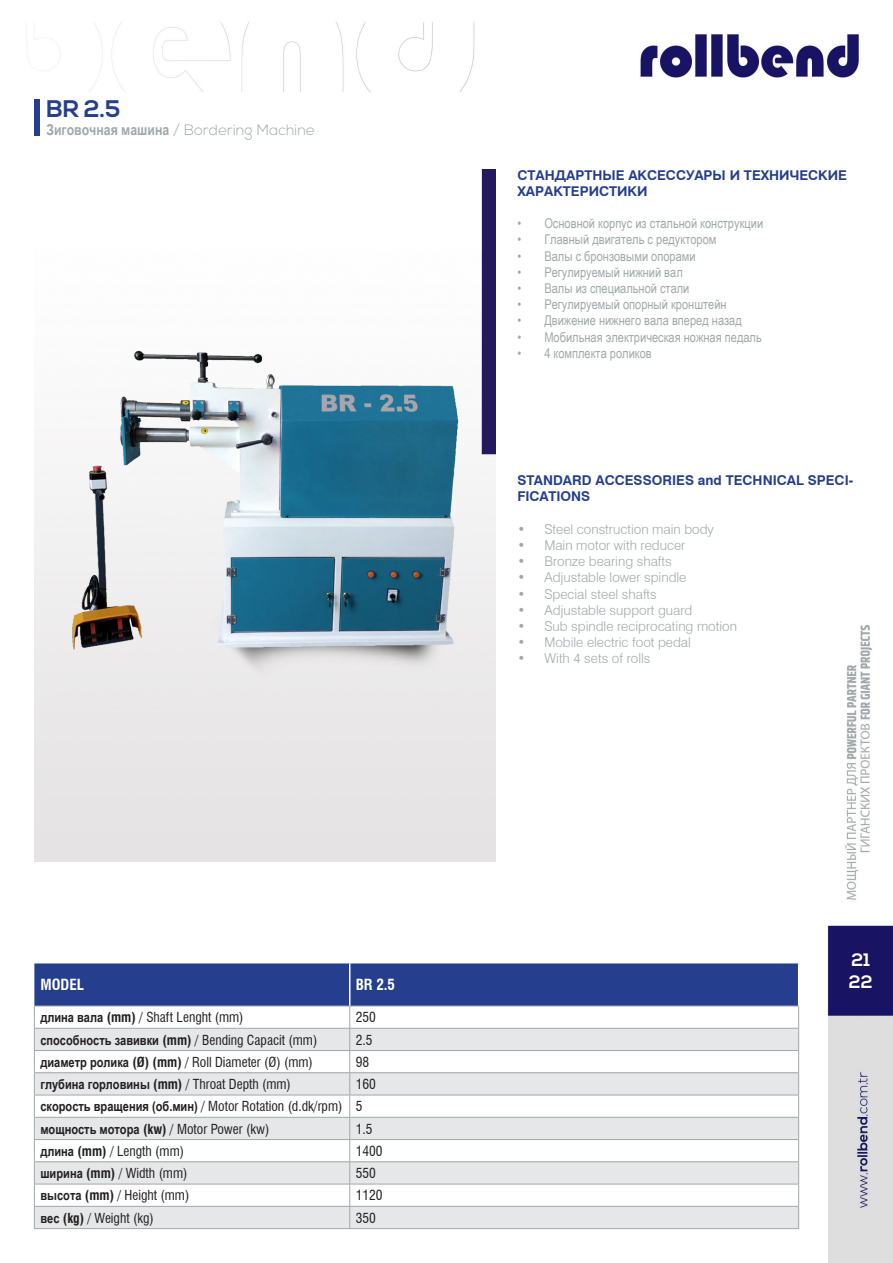
<style>
.page{position:relative;width:893px;height:1263px;background:#fff}
.page>*{position:absolute;margin:0;border:0;box-sizing:border-box;transform-origin:0 0}
.t1{font:700 24px "Nexa";color:#253f8e}
.t2{font:700 18px "Nexa";color:#fff}
.t3{font:300 15px "Nexa";color:#a2a8aa}
.t4{font:700 condensed 15px "Swiss 721 BT";color:#fff}
.t5{font:condensed 13.5px "Swiss 721 BT";color:#231f20}
.t6{font:13.5px "Arial Narrow";color:#a2a8aa}
.t7{font:300 13.5px "Swiss 721 BT";color:#a2a8aa}
.t8{font:700 13.5px/16.2px "Swiss 721 BT";color:#253f8e}
.t9{font:700 13.5px "Arial Narrow";color:#231f20}
.s1{font-family:"Arial Narrow";font-weight:700}
.s2{font-family:"Arial Narrow";font-weight:700;font-stretch:normal}
.s3{font-weight:700}
.s4{font-family:"Swiss 721 BT";font-stretch:condensed}
.s5{font-family:"Swiss 721 BT";font-weight:400;font-stretch:condensed}
</style>
<div class="page">
<img style="left:33px;top:22px;width:860px;height:1241px">
<div style="left:34px;top:99px;width:6px;height:36px;background:#253f8e"></div>
<img style="left:34px;top:169px;width:461px;height:692px">
<svg style="left:34px;top:963px;width:765px;height:265px"></svg>
<hr style="left:34px;top:1228px;width:316px;height:1px;background:#a2a8aa">
<hr style="left:350px;top:1228px;width:449px;height:1px;background:#a2a8aa">
<hr style="left:349px;top:963px;width:1px;height:43px;background:#fff">
<hr style="left:798px;top:963px;width:1px;height:43px;background:#fff">
<h1 class="t1" style="left:46px;top:95px;width:76px">BR 2.5</h1>
<p class="t3" style="left:46px;top:121px;width:270px"><span class="s1">З</span><span class="s1">и</span><span class="s1">г</span><span class="s1">о</span><span class="s1">вочная машина</span> / Bordering Machine</p>
<p class="t4" style="left:40px;top:976px;width:45px">MODEL</p>
<p class="t4" style="left:356px;top:976px;width:41px">BR 2.5</p>
<p class="t5" style="left:40px;top:1009px;width:205px"><span class="s2">длина вала</span> <span class="s3">(mm)</span> / Shaft Lenght (mm)</p>
<p class="t5" style="left:356px;top:1009px;width:22px">250</p>
<p class="t5" style="left:40px;top:1031px;width:278px"><span class="s2">способность завивки</span> <span class="s3">(mm)</span> / Bending Capacit (mm)</p>
<p class="t5" style="left:356px;top:1031px;width:18px">2.5</p>
<p class="t5" style="left:40px;top:1054px;width:274px"><span class="s2">диаметр ролика</span> <span class="s3">(Ø) (mm)</span> / Roll Diameter (Ø) (mm)</p>
<p class="t5" style="left:356px;top:1054px;width:15px">98</p>
<p class="t9" style="left:40px;top:1074px;width:252px">глубина горловины <span class="s4">(mm)</span> <span class="s5">/ Throat Depth (mm)</span></p>
<p class="t5" style="left:356px;top:1076px;width:22px">160</p>
<p class="t9" style="left:40px;top:1096px;width:303px">скорость вращения (об.мин) <span class="s5">/ Motor Rotation (d.dk/rpm)</span></p>
<p class="t5" style="left:356px;top:1098px;width:8px">5</p>
<p class="t5" style="left:40px;top:1120px;width:231px"><span class="s2">мощность мотора</span> <span class="s3">(kw)</span> / Motor Power (kw)</p>
<p class="t5" style="left:356px;top:1120px;width:18px">1.5</p>
<p class="t5" style="left:40px;top:1143px;width:145px"><span class="s2">длина</span> <span class="s3">(mm)</span> / Length (mm)</p>
<p class="t5" style="left:356px;top:1143px;width:28px">1400</p>
<p class="t5" style="left:40px;top:1165px;width:149px"><span class="s2">ширина</span> <span class="s3">(mm)</span> / Width (mm)</p>
<p class="t5" style="left:356px;top:1165px;width:22px">550</p>
<p class="t5" style="left:40px;top:1187px;width:150px"><span class="s2">высота</span> <span class="s3">(mm)</span> / Height (mm)</p>
<p class="t5" style="left:356px;top:1187px;width:28px">1120</p>
<p class="t5" style="left:40px;top:1209px;width:115px"><span class="s2">вес</span> <span class="s3">(kg)</span> / Weight (kg)</p>
<p class="t5" style="left:356px;top:1209px;width:22px">350</p>
<p class="t8" style="left:517px;top:166px;width:331px">СТАНДАРТНЫЕ АКСЕССУАРЫ И ТЕХНИЧЕСКИЕ<br>ХАРАКТЕРИСТИКИ</p>
<p class="t6" style="left:517px;top:214px;width:247px">• Основной корпус из стальной конструкции</p>
<p class="t6" style="left:517px;top:230px;width:201px">• Главный двигатель с редуктором</p>
<p class="t6" style="left:517px;top:246px;width:180px">• Валы с бронзовыми опорами</p>
<p class="t6" style="left:517px;top:262px;width:167px">• Регулируемый нижний вал</p>
<p class="t6" style="left:517px;top:278px;width:174px">• Валы из специальной стали</p>
<p class="t6" style="left:517px;top:295px;width:211px">• Регулируемый опорный кронштейн</p>
<p class="t6" style="left:517px;top:311px;width:226px">• Движение нижнего вала вперед назад</p>
<p class="t6" style="left:517px;top:327px;width:246px">• Мобильная электрическая ножная педаль</p>
<p class="t6" style="left:517px;top:343px;width:136px">• 4 комплекта роликов</p>
<p class="t8" style="left:517px;top:472px;width:337px">STANDARD ACCESSORIES and TECHNICAL SPECI-<br>FICATIONS</p>
<p class="t7" style="left:517px;top:521px;width:198px">• Steel construction main body</p>
<p class="t7" style="left:517px;top:537px;width:169px">• Main motor with reducer</p>
<p class="t7" style="left:517px;top:553px;width:156px">• Bronze bearing shafts</p>
<p class="t7" style="left:517px;top:569px;width:171px">• Adjustable lower spindle</p>
<p class="t7" style="left:517px;top:586px;width:141px">• Special steel shafts</p>
<p class="t7" style="left:517px;top:602px;width:177px">• Adjustable support guard</p>
<p class="t7" style="left:517px;top:618px;width:221px">• Sub spindle reciprocating motion</p>
<p class="t7" style="left:517px;top:634px;width:175px">• Mobile electric foot pedal</p>
<p class="t7" style="left:517px;top:650px;width:135px">• With 4 sets of rolls</p>
<p class="t2" style="left:851px;top:949px;width:20px">21</p>
<p class="t2" style="left:849px;top:971px;width:25px">22</p>
</div>
